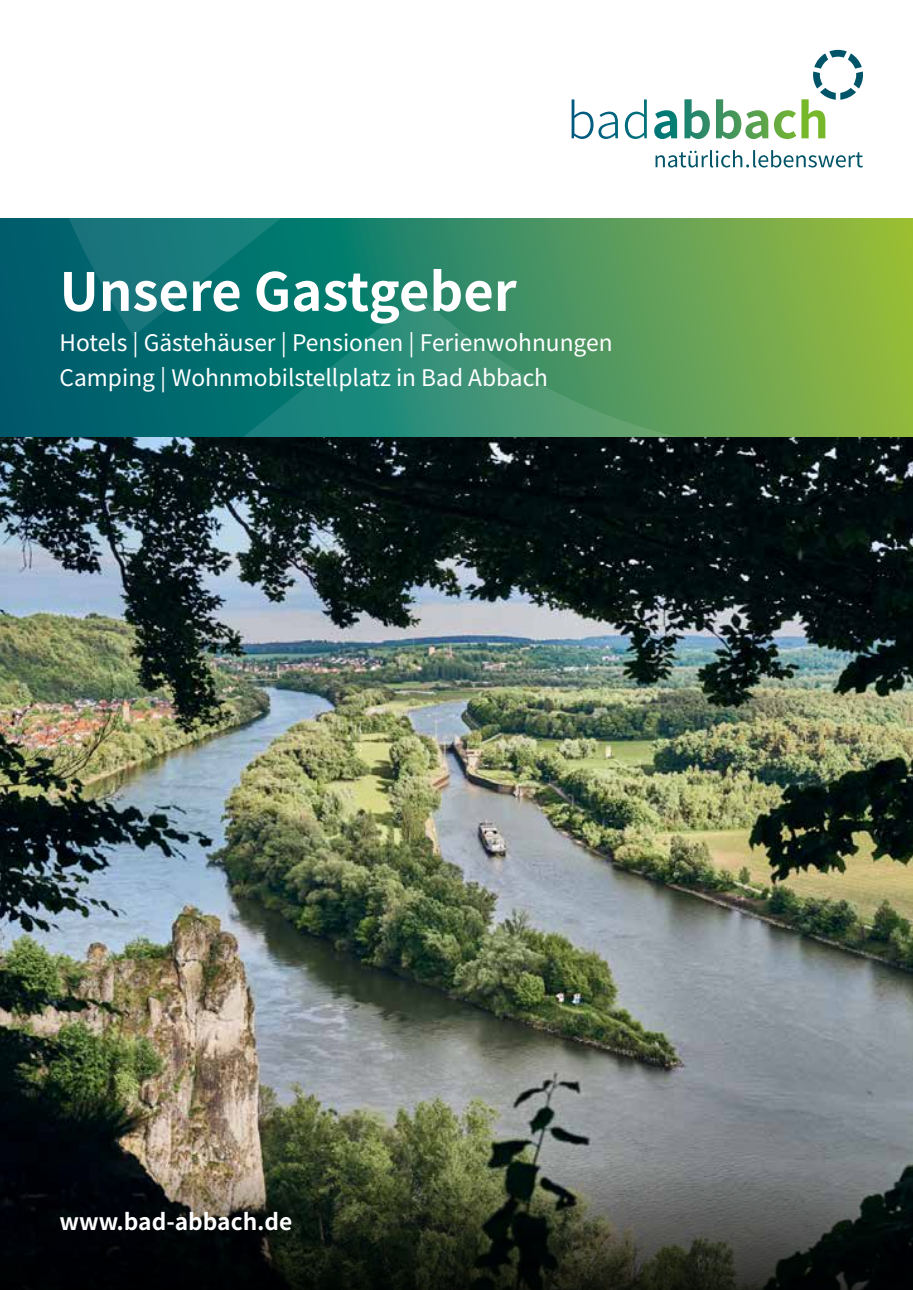
<style>
.page{position:relative;width:913px;height:1290px;background:#fff}
.page>*{position:absolute;margin:0;border:0;box-sizing:border-box;transform-origin:0 0}
.t1{font:700 52.5px "Noto Sans JP";color:#fff}
.t2{font:22.75px/35px "Noto Sans JP";color:#fff}
.t3{font:700 22.75px "Noto Sans JP";color:#fff}
</style>
<div class="page">
<img style="left:0;top:437px;width:913px;height:729px">
<svg style="left:0;top:218px;width:913px;height:219px;background:#4a9159"></svg>
<svg style="left:225px;top:296px;width:510px;height:141px;background:#3a8f6b"></svg>
<div style="left:883px;top:296px;width:30px;height:141px;background:#92ba3a"></div>
<svg style="left:0;top:218px;width:328px;height:118px;background:#086f72"></svg>
<svg style="left:655px;top:150px;width:208px;height:17px"></svg>
<svg style="left:571px;top:50px;width:292px;height:89px"></svg>
<svg style="left:0;top:1166px;width:913px;height:124px;background:#2b2f28"></svg>
<h1 class="t1" style="left:60px;top:262px;width:459px">Unsere Gastgeber</h1>
<p class="t2" style="left:60px;top:326px;width:554px">Hotels | Gästehäuser | Pensionen | Ferienwohnungen<br>Camping | Wohnmobilstellplatz in Bad Abbach</p>
<p class="t3" style="left:60px;top:1209px;width:234px">www.bad-abbach.de</p>
</div>
